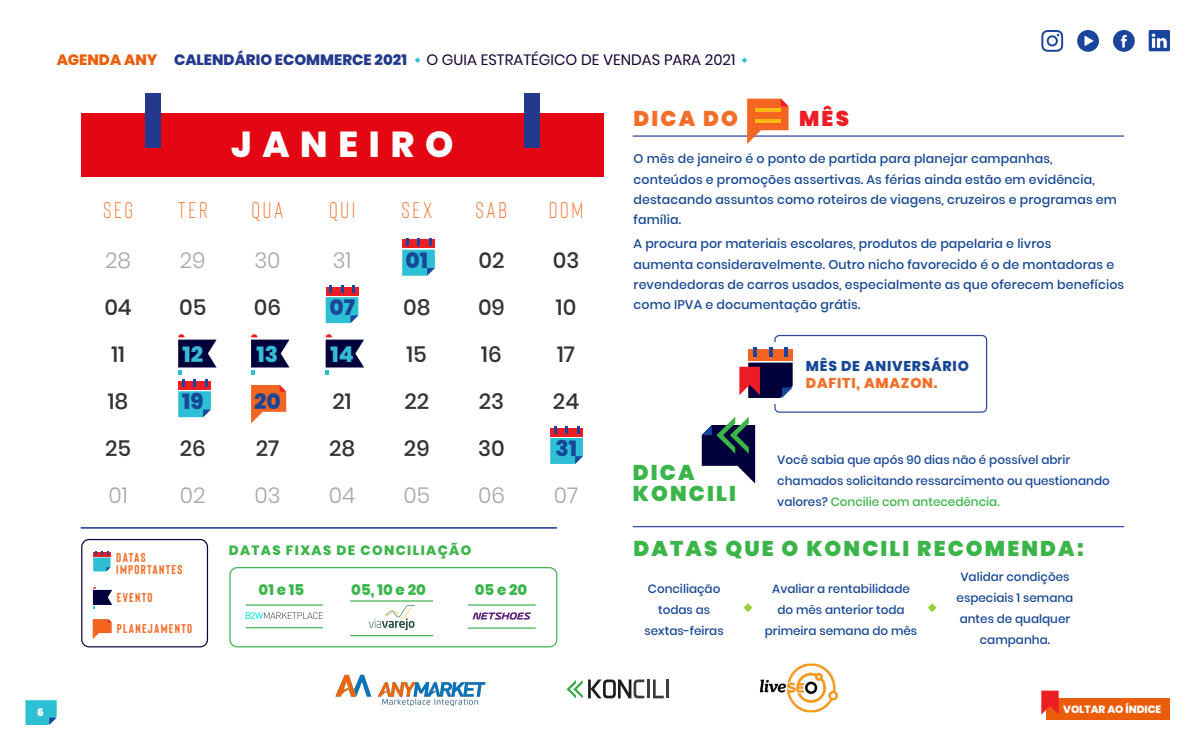
<style>
.page{position:relative;width:1200px;height:750px;background:#fff}
.page>*{position:absolute;margin:0;border:0;box-sizing:border-box;transform-origin:0 0}
.t1{font:800 36px "Poppins";letter-spacing:.3em;color:#fff}
.t2{font:22.5px "Bison";letter-spacing:.15em;color:#f36e29}
.t3{font:500 21.9px "Poppins";color:#333}
.t4{font:300 21.9px "Poppins";color:#a6a6a6}
.t5{font:800 21.9px "Poppins";color:#184797}
.t6{font:800 21.9px "Poppins";color:#37bbd4}
.t7{font:900 21.36px/20.8px "Poppins";letter-spacing:.1em;color:#3bb54a}
.t8{font:900 21.36px "Poppins";letter-spacing:.1em;color:#f36e29}
.t9{font:900 21.36px "Poppins";color:#ec1d25}
.t10{font:800 15px "Poppins";color:#22398e}
.t11{font:15px "Poppins";color:#170537}
.t12{font:800 15px "Poppins";color:#3cb54b}
.t13{font:800 14.19px "Poppins";letter-spacing:.05em;color:#184797}
.t14{font:800 14.19px "Poppins";letter-spacing:.05em;color:#f36e29}
.t15{font:800 13.5px "Poppins";letter-spacing:.1em;color:#3cb54b}
.t16{font:700 12.78px/12.8px "Bison";letter-spacing:.1em;color:#f36e29}
.DICAS_DO_MES{font:500 12.6px/20.4px "Poppins";letter-spacing:.01em;color:#164893}
.t17{font:500 12px/21px "Poppins";color:#184797;text-align:center}
.t18{font:800 10.5px "Poppins";color:#fff}
.t19{font:900 10.5px "Poppins";color:#fff}
.s1{color:#eb5d0b}
.s2{color:#3bb54a}
</style>
<div class="page">
<svg style="left:702px;top:417px;width:53px;height:67px"></svg>
<hr style="left:633px;top:526px;width:491px;height:1px;background:#2c459b">
<svg style="left:744px;top:603px;width:8px;height:9px"></svg>
<svg style="left:928px;top:603px;width:9px;height:9px"></svg>
<div style="left:81px;top:539px;width:127px;height:108px;border:1px solid #0c0434;border-radius:7px"></div>
<svg style="left:93px;top:551px;width:17px;height:20px"></svg>
<svg style="left:93px;top:587px;width:19px;height:22px"></svg>
<svg style="left:93px;top:619px;width:19px;height:20px"></svg>
<div style="left:229px;top:567px;width:328px;height:80px;border:1px solid #3cb54b;border-radius:7px"></div>
<svg style="left:246px;top:612px;width:77px;height:7px"></svg>
<hr style="left:246px;top:604px;width:77px;height:2px;background:#3cb54b">
<hr style="left:350px;top:600px;width:83px;height:2px;background:#3cb54b">
<hr style="left:468px;top:604px;width:68px;height:2px;background:#3cb54b">
<hr style="left:246px;top:627px;width:77px;height:1px;background:#3cb54b">
<hr style="left:350px;top:635px;width:83px;height:1px;background:#3cb54b">
<hr style="left:468px;top:628px;width:68px;height:1px;background:#3cb54b">
<svg style="left:369px;top:605px;width:46px;height:25px"></svg>
<svg style="left:473px;top:612px;width:58px;height:8px"></svg>
<img style="left:335px;top:674px;width:151px;height:33px">
<hr style="left:647px;top:680px;width:3px;height:18px;background:#3d3d3c">
<svg style="left:653px;top:680px;width:11px;height:18px"></svg>
<hr style="left:666px;top:680px;width:3px;height:18px;background:#3d3d3c">
<svg style="left:567px;top:680px;width:77px;height:19px"></svg>
<img style="left:760px;top:663px;width:78px;height:50px">
<div style="left:1047px;top:699px;width:123px;height:21px;background:#eb5d0b"></div>
<svg style="left:1041px;top:691px;width:18px;height:24px"></svg>
<svg style="left:25px;top:700px;width:32px;height:25px"></svg>
<svg style="left:415px;top:57px;width:5px;height:6px"></svg>
<svg style="left:742px;top:57px;width:5px;height:6px"></svg>
<svg style="left:1113px;top:30px;width:22px;height:22px"></svg>
<svg style="left:1149px;top:30px;width:21px;height:21px"></svg>
<svg style="left:1077px;top:30px;width:22px;height:22px"></svg>
<svg style="left:1041px;top:30px;width:22px;height:22px"></svg>
<div style="left:774px;top:335px;width:213px;height:78px;border:1px solid #2c459b;border-radius:4px"></div>
<svg style="left:550px;top:426px;width:33px;height:38px"></svg>
<svg style="left:251px;top:385px;width:35px;height:39px"></svg>
<svg style="left:251px;top:334px;width:38px;height:41px"></svg>
<svg style="left:326px;top:334px;width:38px;height:41px"></svg>
<svg style="left:402px;top:238px;width:33px;height:38px"></svg>
<svg style="left:326px;top:286px;width:32px;height:37px"></svg>
<svg style="left:178px;top:334px;width:39px;height:83px"></svg>
<hr style="left:81px;top:527px;width:476px;height:1px;background:#2c459b">
<div style="left:748px;top:349px;width:45px;height:11px;background:#f36621"></div>
<hr style="left:753px;top:347px;width:4px;height:10px;background:#1a459c">
<svg style="left:785px;top:347px;width:3px;height:10px"></svg>
<svg style="left:769px;top:347px;width:3px;height:10px"></svg>
<svg style="left:739px;top:363px;width:54px;height:35px;background:#56214a"></svg>
<hr style="left:633px;top:135px;width:491px;height:2px;background:#2c459b">
<svg style="left:747px;top:99px;width:42px;height:45px"></svg>
<hr style="left:755px;top:109px;width:26px;height:3px;background:#fcba13">
<hr style="left:755px;top:119px;width:26px;height:4px;background:#fcba13">
<div style="left:81px;top:113px;width:523px;height:63px;background:#e30613"></div>
<div style="left:145px;top:94px;width:16px;height:54px;background:#22398e"></div>
<div style="left:524px;top:94px;width:16px;height:54px;background:#22398e"></div>
<p class="t10" style="left:57px;top:51px;width:352px"><span class="s1">AGENDA ANY</span> CALENDÁRIO ECOMMERCE 2021</p>
<p class="t11" style="left:426px;top:51px;width:311px">O GUIA ESTRATÉGICO DE VENDAS PARA 2021</p>
<p class="t1" style="left:231px;top:123px;width:224px">JANEIRO</p>
<p class="t2" style="left:103px;top:199px;width:31px">SEG</p>
<p class="t2" style="left:178px;top:199px;width:31px">TER</p>
<p class="t2" style="left:252px;top:199px;width:33px">QUA</p>
<p class="t2" style="left:329px;top:199px;width:27px">QUI</p>
<p class="t2" style="left:402px;top:199px;width:32px">SEX</p>
<p class="t2" style="left:476px;top:199px;width:33px">SAB</p>
<p class="t2" style="left:549px;top:199px;width:35px">DOM</p>
<p class="t4" style="left:105px;top:247px;width:27px">28</p>
<p class="t4" style="left:180px;top:247px;width:27px">29</p>
<p class="t4" style="left:254px;top:247px;width:28px">30</p>
<p class="t4" style="left:333px;top:247px;width:20px">31</p>
<p class="t5" style="left:406px;top:247px;width:24px">01</p>
<p class="t3" style="left:478px;top:247px;width:28px">02</p>
<p class="t3" style="left:553px;top:247px;width:28px">03</p>
<p class="t3" style="left:104px;top:294px;width:29px">04</p>
<p class="t3" style="left:179px;top:294px;width:29px">05</p>
<p class="t3" style="left:254px;top:294px;width:29px">06</p>
<p class="t5" style="left:329px;top:294px;width:27px">07</p>
<p class="t3" style="left:403px;top:294px;width:29px">08</p>
<p class="t3" style="left:478px;top:294px;width:28px">09</p>
<p class="t3" style="left:556px;top:294px;width:22px">10</p>
<p class="t3" style="left:111px;top:341px;width:15px">11</p>
<p class="t6" style="left:182px;top:341px;width:22px">12</p>
<p class="t6" style="left:257px;top:341px;width:23px">13</p>
<p class="t6" style="left:330px;top:341px;width:25px">14</p>
<p class="t3" style="left:407px;top:341px;width:22px">15</p>
<p class="t3" style="left:481px;top:341px;width:22px">16</p>
<p class="t3" style="left:557px;top:341px;width:19px">17</p>
<p class="t3" style="left:108px;top:388px;width:22px">18</p>
<p class="t5" style="left:182px;top:388px;width:23px">19</p>
<p class="t5" style="left:254px;top:388px;width:28px">20</p>
<p class="t3" style="left:333px;top:388px;width:21px">21</p>
<p class="t3" style="left:404px;top:388px;width:26px">22</p>
<p class="t3" style="left:479px;top:388px;width:27px">23</p>
<p class="t3" style="left:553px;top:388px;width:28px">24</p>
<p class="t3" style="left:105px;top:435px;width:28px">25</p>
<p class="t3" style="left:180px;top:435px;width:28px">26</p>
<p class="t3" style="left:256px;top:435px;width:25px">27</p>
<p class="t3" style="left:329px;top:435px;width:28px">28</p>
<p class="t3" style="left:404px;top:435px;width:27px">29</p>
<p class="t3" style="left:478px;top:435px;width:28px">30</p>
<p class="t5" style="left:555px;top:435px;width:23px">31</p>
<p class="t4" style="left:109px;top:482px;width:21px">01</p>
<p class="t4" style="left:180px;top:482px;width:27px">02</p>
<p class="t4" style="left:254px;top:482px;width:28px">03</p>
<p class="t4" style="left:329px;top:482px;width:28px">04</p>
<p class="t4" style="left:403px;top:482px;width:28px">05</p>
<p class="t4" style="left:478px;top:482px;width:28px">06</p>
<p class="t4" style="left:554px;top:482px;width:26px">07</p>
<p class="t16" style="left:116px;top:551px;width:67px">DATAS<br>IMPORTANTES</p>
<p class="t16" style="left:117px;top:591px;width:37px">EVENTO</p>
<p class="t16" style="left:117px;top:622px;width:77px">PLANEJAMENTO</p>
<p class="t15" style="left:229px;top:543px;width:244px">DATAS FIXAS DE CONCILIAÇÃO</p>
<p class="t12" style="left:259px;top:581px;width:47px">01 e 15</p>
<p class="t12" style="left:351px;top:581px;width:76px">05, 10 e 20</p>
<p class="t12" style="left:475px;top:581px;width:54px">05 e 20</p>
<p class="t8" style="left:634px;top:106px;width:106px">DICA DO</p>
<p class="t9" style="left:799px;top:106px;width:51px">MÊS</p>
<p class="DICAS_DO_MES" style="left:634px;top:149px;width:485px">O mês de janeiro é o ponto de partida para planejar campanhas, conteúdos e promoções assertivas. As férias ainda estão em evidência, destacando assuntos como roteiros de viagens, cruzeiros e programas em família.</p>
<p class="DICAS_DO_MES" style="left:634px;top:234px;width:492px">A procura por materiais escolares, produtos de papelaria e livros<br>aumenta consideravelmente. Outro nicho favorecido é o de montadoras e revendedoras de carros usados, especialmente as que oferecem benefícios como IPVA e documentação grátis.</p>
<p class="t13" style="left:806px;top:358px;width:164px">MÊS DE ANIVERSÁRIO</p>
<p class="t14" style="left:806px;top:375px;width:133px">DAFITI, AMAZON.</p>
<p class="t17" style="left:777px;top:449px;width:334px;text-align:left">Você sabia que após 90 dias não é possível abrir chamados solicitando ressarcimento ou questionando valores? <span class="s2">Concilie com antecedência.</span></p>
<h3 class="t7" style="left:633px;top:462px;width:105px">DICA<br>KONCILI</h3>
<h3 class="t7" style="left:634px;top:538px;width:452px">DATAS QUE O KONCILI RECOMENDA:</h3>
<p class="t17" style="left:645px;top:578px;width:81px">Conciliação todas as sextas-feiras</p>
<p class="t17" style="left:765px;top:578px;width:154px">Avaliar a rentabilidade do mês anterior toda primeira semana do mês</p>
<p class="t17" style="left:957px;top:566px;width:118px">Validar condições especiais 1 semana antes de qualquer campanha.</p>
<p class="t19" style="left:37px;top:706px;width:8px">6</p>
<p class="t18" style="left:1063px;top:703px;width:100px">VOLTAR AO ÍNDICE</p>
</div>
